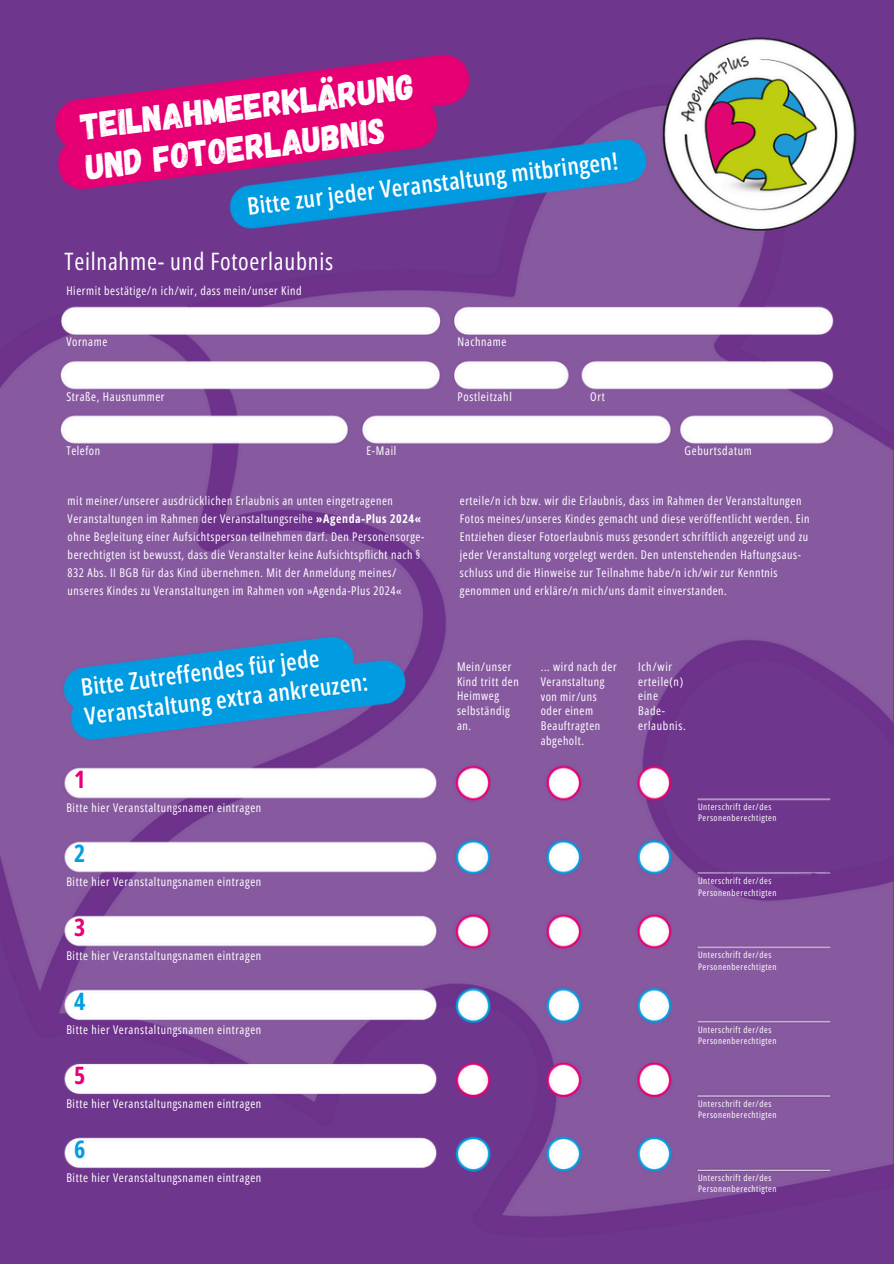
<style>
.page{position:relative;width:894px;height:1264px;background:#fff}
.page>*{position:absolute;margin:0;border:0;box-sizing:border-box;transform-origin:0 0}
.t1{font:36px/40.5px "Gagalin";color:#fff}
.t2{font:600 24px/29.2px "Open Sans Condensed";color:#fff}
.t3{font:24px "Open Sans Condensed";letter-spacing:.03em;color:#fff}
.t4{font:700 24px "Open Sans Condensed";color:#e60076}
.t5{font:700 24px "Open Sans Condensed";color:#009fe3}
.t6{font:12px/14.7px "Open Sans Condensed";letter-spacing:.05em;color:#fff}
.t7{font:9px/11.2px "Open Sans Condensed";letter-spacing:.06em;color:#fff}
.s1{font-weight:700}
</style>
<div class="page">
<div style="left:0;top:0;width:893px;height:1263px;background:#6e368c"></div>
<img style="left:0;top:37px;width:893px;height:1180px">
<h1 class="t1" style="left:78px;top:105px;width:337px;rotate:-7deg">Teilnahmeerklärung und FOTOERLAUBNIS</h1>
<h3 class="t2" style="left:245px;top:191px;width:374px;rotate:-7deg">Bitte zur jeder Veranstaltung mitbringen!</h3>
<h4 class="t3" style="left:65px;top:244px;width:270px">Teilnahme- und Fotoerlaubnis</h4>
<p class="t6" style="left:66px;top:283px;width:237px">Hiermit bestätige/n ich/wir, dass mein/unser Kind</p>
<h4 class="t6" style="left:66px;top:334px;width:42px">Vorname</h4>
<h4 class="t6" style="left:66px;top:388px;width:100px">Straße, Hausnummer</h4>
<h4 class="t6" style="left:66px;top:443px;width:35px">Telefon</h4>
<h4 class="t6" style="left:366px;top:443px;width:31px">E-Mail</h4>
<p class="t6" style="left:68px;top:491px;width:358px;line-height:18px">mit meiner/unserer ausdrücklichen Erlaubnis an unten eingetragenen Veranstaltungen im Rahmen der Veranstaltungsreihe <span class="s1">»Agenda-Plus 2024« </span>ohne Begleitung einer Aufsichtsperson teilnehmen darf. Den Personensorge&shy;berechtigten ist bewusst, dass die Veranstalter keine Aufsichtspflicht nach § 832 Abs. II BGB für das Kind übernehmen. Mit der Anmeldung meines/ unseres Kindes zu Veranstaltungen im Rahmen von »Agenda-Plus 2024«</p>
<h2 class="t2" style="left:79px;top:672px;width:287px;rotate:-7deg">Bitte Zutreffendes für jede<br>Veranstaltung extra ankreuzen:</h2>
<h4 class="t4" style="left:74px;top:762px;width:13px">1</h4>
<h4 class="t6" style="left:66px;top:800px;width:196px">Bitte hier Veranstaltungsnamen eintragen</h4>
<h4 class="t5" style="left:74px;top:836px;width:13px">2</h4>
<h2 class="t6" style="left:66px;top:874px;width:196px">Bitte hier Veranstaltungsnamen eintragen</h2>
<h4 class="t4" style="left:74px;top:910px;width:13px">3</h4>
<p class="t6" style="left:66px;top:948px;width:196px">Bitte hier Veranstaltungsnamen eintragen</p>
<h4 class="t5" style="left:74px;top:984px;width:13px">4</h4>
<h4 class="t6" style="left:66px;top:1022px;width:196px">Bitte hier Veranstaltungsnamen eintragen</h4>
<h4 class="t4" style="left:74px;top:1058px;width:13px">5</h4>
<p class="t6" style="left:66px;top:1096px;width:196px">Bitte hier Veranstaltungsnamen eintragen</p>
<h4 class="t5" style="left:74px;top:1132px;width:13px">6</h4>
<h4 class="t6" style="left:66px;top:1169px;width:196px">Bitte hier Veranstaltungsnamen eintragen</h4>
<h4 class="t6" style="left:457px;top:334px;width:50px">Nachname</h4>
<p class="t6" style="left:457px;top:388px;width:56px">Postleitzahl</p>
<p class="t6" style="left:590px;top:388px;width:16px">Ort</p>
<h4 class="t6" style="left:684px;top:443px;width:69px">Geburtsdatum</h4>
<h4 class="t6" style="left:459px;top:491px;width:351px;line-height:18px">erteile/n ich bzw. wir die Erlaubnis, dass im Rahmen der Veranstaltungen Fotos meines/unseres Kindes gemacht und diese veröffentlicht werden. Ein Entziehen dieser Fotoerlaubnis muss gesondert schriftlich angezeigt und zu jeder Veranstaltung vorgelegt werden. Den untenstehenden Haftungsaus&shy;schluss und die Hinweise zur Teilnahme habe/n ich/wir zur Kenntnis genommen und erkläre/n mich/uns damit einverstanden.</h4>
<h4 class="t6" style="left:457px;top:659px;width:63px">Mein/unser<br>Kind tritt den<br>Heimweg selbständig an.</h4>
<h4 class="t6" style="left:540px;top:659px;width:77px">... wird nach der<br>Veranstaltung von mir/uns oder einem<br>Beauftragten abgeholt.</h4>
<h4 class="t6" style="left:638px;top:659px;width:49px">Ich/wir erteile(n) eine<br>Bade&shy;erlaubnis.</h4>
<p class="t7" style="left:697px;top:801px;width:80px">Unterschrift der/des<br>Personenberechtigten</p>
<p class="t7" style="left:697px;top:875px;width:80px">Unterschrift der/des<br>Personenberechtigten</p>
<p class="t7" style="left:697px;top:949px;width:80px">Unterschrift der/des<br>Personenberechtigten</p>
<p class="t7" style="left:697px;top:1023px;width:80px">Unterschrift der/des<br>Personenberechtigten</p>
<p class="t7" style="left:697px;top:1097px;width:80px">Unterschrift der/des<br>Personenberechtigten</p>
<p class="t7" style="left:697px;top:1171px;width:80px">Unterschrift der/des<br>Personenberechtigten</p>
</div>
